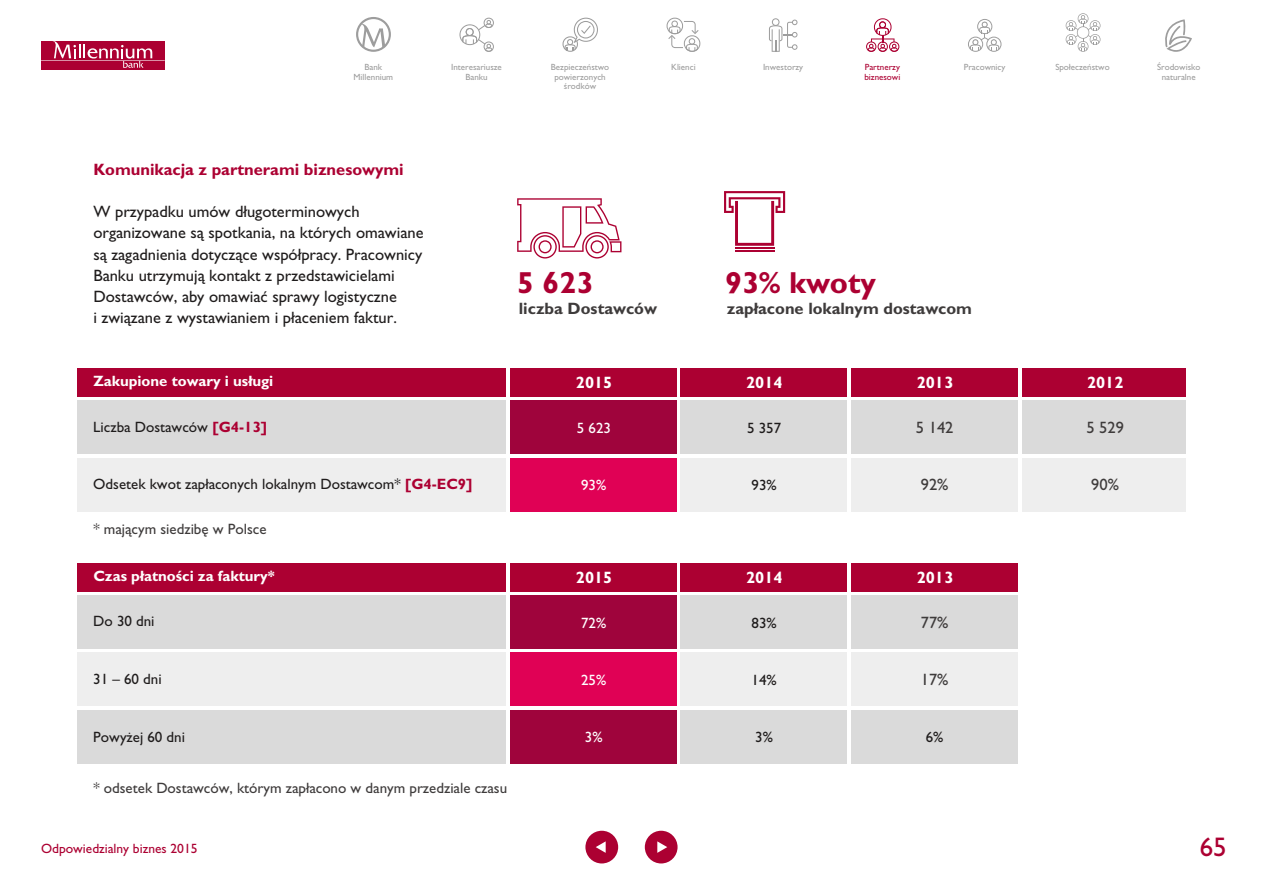
<style>
.page{position:relative;width:1263px;height:893px;background:#fff}
.page>*{position:absolute;margin:0;border:0;box-sizing:border-box;transform-origin:0 0}
.t1{font:700 30.6px "Gill Sans";color:#ac0032}
.t2{font:27px "Gill Sans";color:#ac0032}
.t3{font:16.5px/21px "Gill Sans";color:#1f1c1c}
.t4{font:700 16.5px "Gill Sans";color:#3e3b3b}
.t5{font:700 16.5px "Gill Sans";color:#ac0032}
.t6{font:700 16.5px "Gill Sans";color:#fff}
.t7{font:16.5px "Gill Sans";color:#3e3b3b}
.t8{font:15px "Gill Sans";color:#1f1c1c}
.t9{font:15px "Gill Sans";color:#3e3b3b}
.t10{font:700 15px "Gill Sans";color:#fff}
.t11{font:15px "Gill Sans";color:#fff}
.t12{font:13.5px "Gill Sans";color:#ac0032}
.t13{font:9px/9.4px "Gill Sans";color:#9d9d9d;text-align:center}
.t14{font:9px/9.4px "Gill Sans";color:#ac0032}
.s1{font-weight:700;color:#ac0032}
</style>
<div class="page">
<div style="left:41px;top:41px;width:124px;height:29px;background:#ac0032"></div>
<svg style="left:41px;top:41px;width:124px;height:27px"></svg>
<div style="left:585px;top:831px;width:33px;height:32px;background:#ac0032;border-radius:50%"></div>
<div style="left:645px;top:831px;width:32px;height:32px;background:#ac0032;border-radius:50%"></div>
<svg style="left:657px;top:841px;width:10px;height:12px"></svg>
<svg style="left:596px;top:841px;width:10px;height:12px"></svg>
<svg style="left:666px;top:18px;width:34px;height:34px"></svg>
<svg style="left:459px;top:18px;width:35px;height:34px"></svg>
<svg style="left:356px;top:17px;width:35px;height:35px"></svg>
<svg style="left:562px;top:18px;width:36px;height:34px"></svg>
<svg style="left:769px;top:18px;width:28px;height:34px"></svg>
<svg style="left:866px;top:18px;width:33px;height:34px"></svg>
<svg style="left:968px;top:19px;width:33px;height:33px"></svg>
<svg style="left:1165px;top:19px;width:27px;height:33px"></svg>
<svg style="left:1066px;top:13px;width:34px;height:39px"></svg>
<div style="left:78px;top:401px;width:428px;height:53px;background:#dadada"></div>
<div style="left:78px;top:595px;width:428px;height:54px;background:#dadada"></div>
<div style="left:78px;top:653px;width:428px;height:53px;background:#eee"></div>
<div style="left:510px;top:401px;width:167px;height:53px;background:#9f043c"></div>
<div style="left:510px;top:595px;width:167px;height:54px;background:#9f043c"></div>
<div style="left:510px;top:710px;width:167px;height:53px;background:#9f043c"></div>
<div style="left:681px;top:401px;width:166px;height:53px;background:#dadada"></div>
<div style="left:681px;top:595px;width:166px;height:54px;background:#dadada"></div>
<div style="left:681px;top:710px;width:166px;height:53px;background:#dadada"></div>
<div style="left:851px;top:401px;width:167px;height:53px;background:#dadada"></div>
<div style="left:851px;top:595px;width:167px;height:54px;background:#dadada"></div>
<div style="left:851px;top:710px;width:167px;height:53px;background:#dadada"></div>
<div style="left:1022px;top:401px;width:163px;height:53px;background:#dadada"></div>
<div style="left:78px;top:458px;width:428px;height:53px;background:#eee"></div>
<div style="left:78px;top:710px;width:428px;height:53px;background:#dadada"></div>
<div style="left:510px;top:458px;width:167px;height:53px;background:#e00155"></div>
<div style="left:510px;top:653px;width:167px;height:53px;background:#e00155"></div>
<div style="left:681px;top:458px;width:166px;height:53px;background:#eee"></div>
<div style="left:681px;top:653px;width:166px;height:53px;background:#eee"></div>
<div style="left:851px;top:458px;width:167px;height:53px;background:#eee"></div>
<div style="left:851px;top:653px;width:167px;height:53px;background:#eee"></div>
<div style="left:1022px;top:458px;width:163px;height:53px;background:#eee"></div>
<div style="left:510px;top:563px;width:167px;height:28px;background:#ac0032"></div>
<div style="left:78px;top:563px;width:428px;height:28px;background:#ac0032"></div>
<div style="left:681px;top:563px;width:166px;height:28px;background:#ac0032"></div>
<div style="left:851px;top:563px;width:167px;height:28px;background:#ac0032"></div>
<div style="left:510px;top:368px;width:167px;height:29px;background:#ac0032"></div>
<div style="left:78px;top:368px;width:428px;height:29px;background:#ac0032"></div>
<div style="left:681px;top:368px;width:166px;height:29px;background:#ac0032"></div>
<div style="left:851px;top:368px;width:167px;height:29px;background:#ac0032"></div>
<div style="left:1022px;top:368px;width:163px;height:29px;background:#ac0032"></div>
<svg style="left:517px;top:198px;width:104px;height:61px"></svg>
<hr style="left:735px;top:247px;width:39px;height:2px;background:#ac0032">
<hr style="left:735px;top:250px;width:39px;height:1px;background:#ac0032">
<svg style="left:724px;top:191px;width:61px;height:55px"></svg>
<p class="t13" style="left:354px;top:62px;width:41px">Bank<br>Millennium</p>
<p class="t13" style="left:671px;top:62px;width:26px">Klienci</p>
<p class="t13" style="left:763px;top:62px;width:42px">Inwestorzy</p>
<p class="t14" style="left:864px;top:62px;width:37px">Partnerzy biznesowi</p>
<p class="t13" style="left:964px;top:62px;width:43px">Pracownicy</p>
<p class="t13" style="left:1055px;top:62px;width:56px">Społeczeństwo</p>
<p class="t13" style="left:1157px;top:62px;width:45px">Środowisko naturalne</p>
<p class="t13" style="left:451px;top:62px;width:52px">Interesariusze<br>Banku</p>
<p class="t13" style="left:551px;top:62px;width:60px">Bezpieczeństwo powierzonych środków</p>
<p class="t5" style="left:93px;top:160px;width:312px">Komunikacja z partnerami biznesowymi</p>
<p class="t3" style="left:93px;top:201px;width:332px">W przypadku umów długoterminowych organizowane są spotkania, na których omawiane są zagadnienia dotyczące współpracy. Pracownicy Banku utrzymują kontakt z przedstawicielami Dostawców, aby omawiać sprawy logistyczne<br>i związane z wystawianiem i płaceniem faktur.</p>
<h1 class="t1" style="left:517px;top:264px;width:77px">5 623</h1>
<p class="t4" style="left:519px;top:298px;width:140px">liczba Dostawców</p>
<h1 class="t1" style="left:725px;top:264px;width:152px">93% kwoty</h1>
<p class="t4" style="left:727px;top:298px;width:247px">zapłacone lokalnym dostawcom</p>
<p class="t10" style="left:93px;top:372px;width:181px">Zakupione towary i usługi</p>
<p class="t6" style="left:576px;top:373px;width:38px">2015</p>
<p class="t6" style="left:746px;top:373px;width:38px">2014</p>
<p class="t6" style="left:917px;top:373px;width:38px">2013</p>
<p class="t6" style="left:1087px;top:373px;width:38px">2012</p>
<p class="t8" style="left:93px;top:418px;width:176px">Liczba Dostawców <span class="s1">[G4-13]</span></p>
<p class="t8" style="left:93px;top:475px;width:381px">Odsetek kwot zapłaconych lokalnym Dostawcom* <span class="s1">[G4-EC9]</span></p>
<p class="t9" style="left:93px;top:520px;width:175px">* mającym siedzibę w Polsce</p>
<p class="t10" style="left:93px;top:567px;width:183px">Czas płatności za faktury*</p>
<p class="t8" style="left:93px;top:613px;width:63px">Do 30 dni</p>
<p class="t8" style="left:93px;top:670px;width:70px">31 – 60 dni</p>
<p class="t8" style="left:93px;top:728px;width:93px">Powyżej 60 dni</p>
<p class="t9" style="left:93px;top:779px;width:415px">* odsetek Dostawców, którym zapłacono w danym przedziale czasu</p>
<p class="t12" style="left:41px;top:841px;width:158px">Odpowiedzialny biznes 2015</p>
<p class="t11" style="left:577px;top:419px;width:36px">5 623</p>
<p class="t11" style="left:581px;top:476px;width:27px">93%</p>
<p class="t6" style="left:576px;top:567px;width:38px">2015</p>
<p class="t11" style="left:581px;top:614px;width:27px">72%</p>
<p class="t11" style="left:581px;top:671px;width:27px">25%</p>
<p class="t11" style="left:585px;top:728px;width:19px">3%</p>
<p class="t8" style="left:747px;top:419px;width:36px">5 357</p>
<p class="t8" style="left:751px;top:476px;width:27px">93%</p>
<p class="t7" style="left:916px;top:418px;width:39px">5 142</p>
<p class="t7" style="left:1086px;top:418px;width:39px">5 529</p>
<p class="t7" style="left:921px;top:475px;width:29px">92%</p>
<p class="t7" style="left:1091px;top:475px;width:29px">90%</p>
<p class="t6" style="left:746px;top:567px;width:38px">2014</p>
<p class="t6" style="left:917px;top:567px;width:38px">2013</p>
<p class="t8" style="left:751px;top:614px;width:27px">83%</p>
<p class="t8" style="left:751px;top:671px;width:27px">14%</p>
<p class="t7" style="left:921px;top:612px;width:29px">77%</p>
<p class="t7" style="left:921px;top:670px;width:29px">17%</p>
<p class="t8" style="left:755px;top:728px;width:19px">3%</p>
<p class="t8" style="left:926px;top:728px;width:19px">6%</p>
<h2 class="t2" style="left:1200px;top:831px;width:28px">65</h2>
</div>
